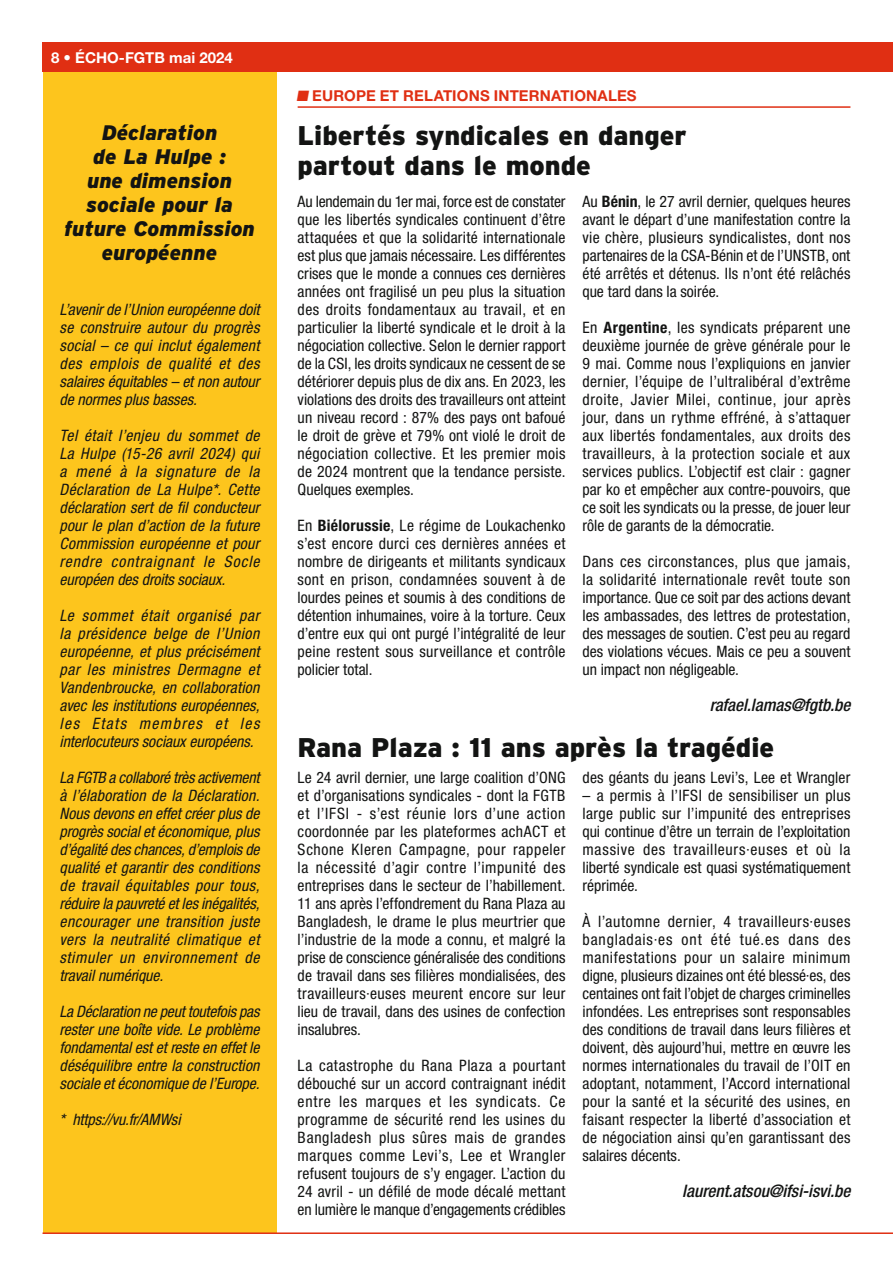
<style>
.page{position:relative;width:893px;height:1263px;background:#fff}
.page>*{position:absolute;margin:0;border:0;box-sizing:border-box;transform-origin:0 0}
.t1{font:900 27px/30px "Interstate";color:#131413}
.t2{font:italic 900 21px/24px "Interstate";color:#131413;text-align:center}
.t3{font:italic 500 condensed 17.25px "Helvetica Neue LT Std";color:#131413}
.t4{font:condensed 15.75px/18px "Helvetica Neue LT Std";letter-spacing:.005em;color:#131413;text-align:justify}
.t5{font:italic condensed 15.75px/18px "Helvetica Neue LT Std";color:#131413;text-align:justify}
.t6{font:700 15px "Helvetica Neue LT Std";letter-spacing:.01em;color:#e02f13}
.t7{font:700 15px "Helvetica Neue LT Std";color:#fff}
.s1{font-weight:700}
</style>
<div class="page">
<div style="left:43px;top:57px;width:233px;height:1176px;background:#fdc51d"></div>
<hr style="left:43px;top:1232px;width:850px;height:2px;background:#e02f13">
<div style="left:43px;top:43px;width:850px;height:29px;background:#e02f13"></div>
<hr style="left:298px;top:106px;width:552px;height:2px;background:#e02f13">
<p class="t7" style="left:51px;top:48px;width:183px">8 • ÉCHO-FGTB mai 2024</p>
<h2 class="t2" style="left:64px;top:120px;width:192px">Déclaration<br>de La Hulpe :<br>une dimension sociale pour la future Commission européenne</h2>
<p class="t5" style="left:60px;top:300px;width:201px">L’avenir de l’Union européenne doit se construire autour du progrès social – ce qui inclut également des emplois de qualité et des salaires équitables – et non autour de normes plus basses.</p>
<p class="t5" style="left:60px;top:426px;width:201px">Tel était l’enjeu du sommet de La Hulpe (15-26 avril 2024) qui a mené à la signature de la Déclaration de La Hulpe*. Cette déclaration sert de fil conducteur pour le plan d’action de la future Commission européenne et pour rendre contraignant le Socle européen des droits sociaux.</p>
<p class="t5" style="left:60px;top:606px;width:201px">Le sommet était organisé par la présidence belge de l’Union européenne, et plus précisément par les ministres Dermagne et Vandenbroucke, en collaboration avec les institutions européennes, les Etats membres et les interlocuteurs sociaux européens.</p>
<p class="t5" style="left:60px;top:769px;width:201px">La FGTB a collaboré très activement à l’élaboration de la Déclaration.<br>Nous devons en effet créer plus de progrès social et économique, plus d’égalité des chances, d’emplois de qualité et garantir des conditions de travail équitables pour tous, réduire la pauvreté et les inégalités, encourager une transition juste vers la neutralité climatique et stimuler un environnement de travail numérique.</p>
<p class="t5" style="left:60px;top:1003px;width:201px">La Déclaration ne peut toutefois pas rester une boîte vide. Le problème fondamental est et reste en effet le déséquilibre entre la construction sociale et économique de l’Europe.</p>
<p class="t5" style="left:60px;top:1111px;width:123px">* https://vu.fr/AMWsi</p>
<p class="t6" style="left:297px;top:86px;width:342px">■ EUROPE ET RELATIONS INTERNATIONALES</p>
<h1 class="t1" style="left:298px;top:120px;width:390px">Libertés syndicales en danger partout dans le monde</h1>
<p class="t4" style="left:298px;top:192px;width:269px">Au lendemain du 1er mai, force est de constater que les libertés syndicales continuent d’être attaquées et que la solidarité internationale est plus que jamais nécessaire. Les différentes crises que le monde a connues ces dernières années ont fragilisé un peu plus la situation des droits fondamentaux au travail, et en particulier la liberté syndicale et le droit à la négociation collective. Selon le dernier rapport de la CSI, les droits syndicaux ne cessent de se détériorer depuis plus de dix ans. En 2023, les violations des droits des travailleurs ont atteint un niveau record : 87% des pays ont bafoué le droit de grève et 79% ont violé le droit de négociation collective. Et les premier mois de 2024 montrent que la tendance persiste.<br>Quelques exemples.</p>
<p class="t4" style="left:298px;top:516px;width:269px">En <span class="s1">Biélorussie</span>, Le régime de Loukachenko s’est encore durci ces dernières années et nombre de dirigeants et militants syndicaux sont en prison, condamnées souvent à de lourdes peines et soumis à des conditions de détention inhumaines, voire à la torture. Ceux d’entre eux qui ont purgé l’intégralité de leur peine restent sous surveillance et contrôle policier total.</p>
<p class="t4" style="left:582px;top:192px;width:269px">Au <span class="s1">Bénin</span>, le 27 avril dernier, quelques heures avant le départ d’une manifestation contre la vie chère, plusieurs syndicalistes, dont nos partenaires de la CSA-Bénin et de l’UNSTB, ont été arrêtés et détenus. Ils n’ont été relâchés que tard dans la soirée.</p>
<p class="t4" style="left:582px;top:318px;width:269px">En <span class="s1">Argentine</span>, les syndicats préparent une deuxième journée de grève générale pour le 9 mai. Comme nous l’expliquions en janvier dernier, l’équipe de l’ultralibéral d’extrême droite, Javier Milei, continue, jour après jour, dans un rythme effréné, à s’attaquer aux libertés fondamentales, aux droits des travailleurs, à la protection sociale et aux services publics. L’objectif est clair : gagner par ko et empêcher aux contre-pouvoirs, que ce soit les syndicats ou la presse, de jouer leur rôle de garants de la démocratie.</p>
<p class="t4" style="left:582px;top:552px;width:269px">Dans ces circonstances, plus que jamais, la solidarité internationale revêt toute son importance. Que ce soit par des actions devant les ambassades, des lettres de protestation, des messages de soutien. C’est peu au regard des violations vécues. Mais ce peu a souvent un impact non négligeable.</p>
<p class="t3" style="left:710px;top:694px;width:142px">rafael.lamas@fgtb.be</p>
<h1 class="t1" style="left:298px;top:732px;width:478px">Rana Plaza : 11 ans après la tragédie</h1>
<p class="t4" style="left:298px;top:768px;width:269px">Le 24 avril dernier, une large coalition d’ONG et d’organisations syndicales - dont la FGTB et l’IFSI - s’est réunie lors d’une action coordonnée par les plateformes achACT et Schone Kleren Campagne, pour rappeler la nécessité d’agir contre l’impunité des entreprises dans le secteur de l’habillement.<br>11 ans après l’effondrement du Rana Plaza au Bangladesh, le drame le plus meurtrier que l’industrie de la mode a connu, et malgré la prise de conscience généralisée des conditions de travail dans ses filières mondialisées, des travailleurs·euses meurent encore sur leur lieu de travail, dans des usines de confection insalubres.</p>
<p class="t4" style="left:298px;top:1056px;width:269px">La catastrophe du Rana Plaza a pourtant débouché sur un accord contraignant inédit entre les marques et les syndicats. Ce programme de sécurité rend les usines du Bangladesh plus sûres mais de grandes marques comme Levi’s, Lee et Wrangler refusent toujours de s’y engager. L’action du 24 avril - un défilé de mode décalé mettant en lumière le manque d’engagements crédibles</p>
<p class="t4" style="left:583px;top:768px;width:269px">des géants du jeans Levi’s, Lee et Wrangler</p>
<p class="t4" style="left:583px;top:786px;width:269px">– a permis à l’IFSI de sensibiliser un plus large public sur l’impunité des entreprises qui continue d’être un terrain de l’exploitation massive des travailleurs·euses et où la liberté syndicale est quasi systématiquement réprimée.</p>
<p class="t4" style="left:583px;top:912px;width:269px">À l’automne dernier, 4 travailleurs·euses bangladais·es ont été tué.es dans des manifestations pour un salaire minimum digne, plusieurs dizaines ont été blessé·es, des centaines ont fait l’objet de charges criminelles infondées. Les entreprises sont responsables des conditions de travail dans leurs filières et doivent, dès aujourd’hui, mettre en œuvre les normes internationales du travail de l’OIT en adoptant, notamment, l’Accord international pour la santé et la sécurité des usines, en faisant respecter la liberté d’association et de négociation ainsi qu’en garantissant des salaires décents.</p>
<p class="t3" style="left:682px;top:1180px;width:170px">laurent.atsou@ifsi-isvi.be</p>
</div>
